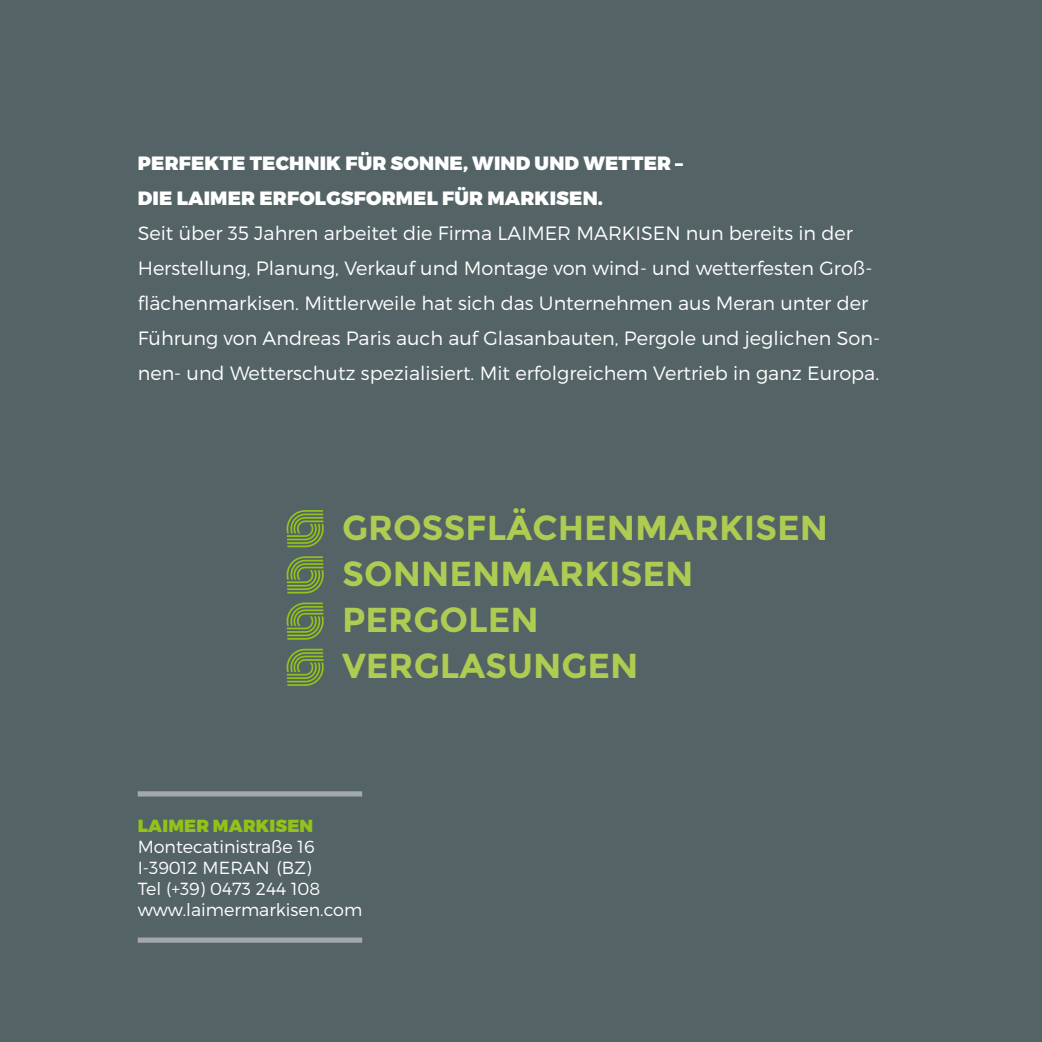
<style>
.page{position:relative;width:1042px;height:1042px;background:#546366}
.page>*{position:absolute;margin:0;border:0;box-sizing:border-box;transform-origin:0 0}
.t1{font:700 34.65px/46.2px "Montserrat";color:#aecc52}
.t2{font:300 19.25px/35px "Montserrat";color:#fff}
.t3{font:900 19.25px/35px "Montserrat";letter-spacing:.01em;color:#fff}
.t4{font:300 17.5px/21px "Montserrat";color:#fff}
.t5{font:900 17.5px "Montserrat";letter-spacing:.01em;color:#94c11a}
</style>
<div class="page">
<svg style="left:286px;top:510px;width:38px;height:38px"></svg>
<svg style="left:286px;top:556px;width:38px;height:38px"></svg>
<svg style="left:286px;top:602px;width:38px;height:38px"></svg>
<svg style="left:286px;top:649px;width:38px;height:37px"></svg>
<div style="left:138px;top:791px;width:224px;height:5px;background:#a3a8aa"></div>
<div style="left:138px;top:937px;width:224px;height:6px;background:#a3a8aa"></div>
<p class="t3" style="left:138px;top:146px;width:547px">PERFEKTE TECHNIK FÜR SONNE, WIND UND WETTER –<br>DIE LAIMER ERFOLGSFORMEL FÜR MARKISEN.</p>
<p class="t2" style="left:138px;top:215px;width:744px">Seit über 35 Jahren arbeitet die Firma LAIMER MARKISEN nun bereits in der Herstellung, Planung, Verkauf und Montage von wind- und wetterfesten Groß&shy;flächenmarkisen. Mittlerweile hat sich das Unternehmen aus Meran unter der Führung von Andreas Paris auch auf Glasanbauten, Pergole und jeglichen Son&shy;nen- und Wetterschutz spezialisiert. Mit erfolgreichem Vertrieb in ganz Europa.</p>
<h1 class="t1" style="left:342px;top:504px;width:488px">GROSSFLÄCHENMARKISEN<br>SONNENMARKISEN<br>PERGOLEN<br>VERGLASUNGEN</h1>
<p class="t5" style="left:138px;top:814px;width:177px">LAIMER MARKISEN</p>
<p class="t4" style="left:138px;top:835px;width:226px">Montecatinistraße 16<br>I-39012 MERAN (BZ)<br>Tel (+39) 0473 244 108 www.laimermarkisen.com</p>
</div>
